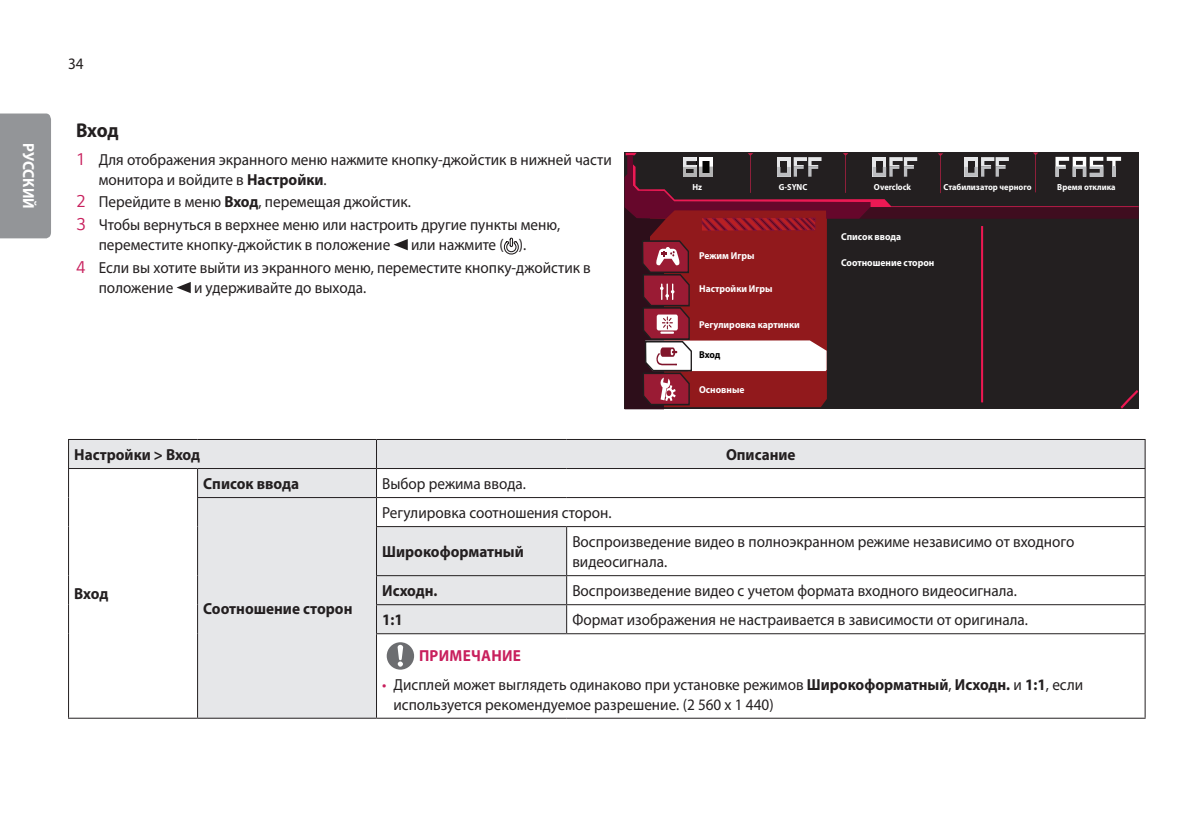
<style>
.page{position:relative;width:1191px;height:840px;background:#fff}
.page>*{position:absolute;margin:0;border:0;box-sizing:border-box;transform-origin:0 0}
.Title3{font:700 20px "Myriad Pro";color:#231f20;scale:.95 1}
.Body{font:16px/20px "Myriad Pro";color:#231f20;scale:.95 1}
.Body_Bold{font:700 16px "Myriad Pro";color:#231f20;scale:.95 1}
.Warning{font:700 16px "Myriad Pro";letter-spacing:.02em;color:#c8205d;scale:.95 1}
.Body_Bold_Center{font:700 16px "Myriad Pro";color:#231f20;scale:.95 1}
.t1{font:700 16px "Myriad Pro";letter-spacing:-.005em;color:#fff;scale:.95 1}
.t2{font:700 10px "Myriad Pro";color:#fff;scale:.95 1}
.t3{font:700 10px "Myriad Pro";color:#000;scale:.95 1}
.t4{font:700 8.8px "Myriad Pro";color:#fff;scale:.95 1}
.s1{font-family:"LG Smart";font-size:18px;color:#c8205d}
.s2{font-weight:700}
.s3{font-family:"LG Smart";color:#c8205d}
</style>
<div class="page">
<div style="left:0;top:113px;width:51px;height:125px;background:#939598"></div>
<svg style="left:393px;top:239px;width:15px;height:11px"></svg>
<svg style="left:504px;top:237px;width:15px;height:17px"></svg>
<svg style="left:176px;top:282px;width:15px;height:11px"></svg>
<svg style="left:624px;top:152px;width:515px;height:258px;background:#4d2a2e"></svg>
<svg style="left:69px;top:439px;width:1075px;height:278px"></svg>
<hr style="left:68px;top:438px;width:130px;height:1px;background:#231f20">
<hr style="left:198px;top:438px;width:178px;height:1px;background:#231f20">
<hr style="left:376px;top:438px;width:190px;height:1px;background:#231f20">
<hr style="left:566px;top:438px;width:579px;height:1px;background:#231f20">
<svg style="left:1144px;top:439px;width:1px;height:87px"></svg>
<hr style="left:1144px;top:634px;width:1px;height:83px;background:#231f20">
<hr style="left:68px;top:717px;width:130px;height:1px;background:#231f20">
<hr style="left:198px;top:717px;width:178px;height:1px;background:#231f20">
<hr style="left:68px;top:467px;width:130px;height:1px;background:#231f20">
<svg style="left:68px;top:439px;width:1px;height:87px"></svg>
<hr style="left:68px;top:526px;width:1px;height:49px;background:#231f20">
<svg style="left:68px;top:575px;width:1px;height:58px"></svg>
<hr style="left:68px;top:633px;width:1px;height:84px;background:#231f20">
<hr style="left:376px;top:467px;width:190px;height:1px;background:#231f20">
<hr style="left:566px;top:467px;width:579px;height:1px;background:#231f20">
<hr style="left:376px;top:497px;width:190px;height:1px;background:#231f20">
<hr style="left:566px;top:497px;width:579px;height:1px;background:#231f20">
<hr style="left:1144px;top:527px;width:1px;height:48px;background:#231f20">
<svg style="left:1144px;top:576px;width:1px;height:57px"></svg>
<hr style="left:566px;top:526px;width:579px;height:1px;background:#231f20">
<hr style="left:566px;top:575px;width:579px;height:1px;background:#231f20">
<hr style="left:566px;top:604px;width:579px;height:1px;background:#231f20">
<hr style="left:376px;top:717px;width:190px;height:1px;background:#231f20">
<hr style="left:566px;top:717px;width:579px;height:1px;background:#231f20">
<hr style="left:198px;top:467px;width:178px;height:1px;background:#231f20">
<hr style="left:197px;top:497px;width:179px;height:1px;background:#231f20">
<svg style="left:197px;top:468px;width:1px;height:58px"></svg>
<svg style="left:376px;top:439px;width:1px;height:87px"></svg>
<hr style="left:197px;top:526px;width:1px;height:49px;background:#231f20">
<svg style="left:197px;top:575px;width:1px;height:58px"></svg>
<hr style="left:197px;top:633px;width:1px;height:84px;background:#231f20">
<hr style="left:376px;top:634px;width:1px;height:83px;background:#231f20">
<hr style="left:376px;top:526px;width:190px;height:1px;background:#231f20">
<hr style="left:376px;top:527px;width:1px;height:48px;background:#231f20">
<hr style="left:566px;top:527px;width:1px;height:48px;background:#231f20">
<hr style="left:376px;top:575px;width:190px;height:1px;background:#231f20">
<hr style="left:376px;top:604px;width:190px;height:1px;background:#231f20">
<svg style="left:376px;top:576px;width:1px;height:57px"></svg>
<svg style="left:566px;top:576px;width:1px;height:57px"></svg>
<hr style="left:376px;top:633px;width:190px;height:1px;background:#231f20">
<hr style="left:566px;top:633px;width:579px;height:1px;background:#231f20">
<svg style="left:387px;top:642px;width:27px;height:27px"></svg>
<p class="t1" style="left:39px;top:143px;width:70px;rotate:90deg">РУССКИЙ</p>
<p class="Body" style="left:68px;top:53px;width:18px">34</p>
<p class="Title3" style="left:76px;top:117px;width:46px">Вход</p>
<p class="Body" style="left:99px;top:149px;width:541px;text-indent:-23px"><span class="s1">1</span> Для отображения экранного меню нажмите кнопку-джойстик в нижней части монитора и войдите в <span class="s2">Настройки</span>.</p>
<p class="Body" style="left:76px;top:192px;width:354px"><span class="s1">2</span> Перейдите в меню <span class="s2">Вход</span>, перемещая джойстик.</p>
<p class="Body" style="left:99px;top:214px;width:487px;text-indent:-23px"><span class="s1">3</span> Чтобы вернуться в верхнее меню или настроить другие пункты меню, переместите кнопку-джойстик в положение</p>
<p class="Body" style="left:411px;top:234px;width:123px">или нажмите ( ).</p>
<p class="Body" style="left:99px;top:257px;width:519px;text-indent:-23px"><span class="s1">4</span> Если вы хотите выйти из экранного меню, переместите кнопку-джойстик в положение</p>
<p class="Body" style="left:194px;top:277px;width:183px">и удерживайте до выхода.</p>
<p class="t4" style="left:692px;top:181px;width:12px">Hz</p>
<p class="t4" style="left:778px;top:181px;width:32px">G-SYNC</p>
<p class="t4" style="left:874px;top:181px;width:41px">Overclock</p>
<p class="t4" style="left:943px;top:181px;width:94px">Стабилизатор черного</p>
<p class="t4" style="left:1057px;top:181px;width:63px">Время отклика</p>
<p class="t2" style="left:699px;top:249px;width:60px">Режим Игры</p>
<p class="t2" style="left:699px;top:282px;width:79px">Настройки Игры</p>
<p class="t2" style="left:699px;top:318px;width:107px">Регулировка картинки</p>
<p class="t3" style="left:699px;top:348px;width:24px">Вход</p>
<p class="t2" style="left:699px;top:382px;width:49px">Основные</p>
<p class="t2" style="left:841px;top:230px;width:65px">Список ввода</p>
<p class="t2" style="left:841px;top:256px;width:100px">Соотношение сторон</p>
<p class="Body_Bold" style="left:74px;top:444px;width:134px">Настройки &gt; Вход</p>
<p class="Body_Bold_Center" style="left:726px;top:444px;width:75px">Описание</p>
<p class="Body_Bold" style="left:74px;top:583px;width:37px">Вход</p>
<p class="Body_Bold" style="left:203px;top:473px;width:102px">Список ввода</p>
<p class="Body" style="left:382px;top:473px;width:153px">Выбор режима ввода.</p>
<p class="Body_Bold" style="left:203px;top:597px;width:159px">Соотношение сторон</p>
<p class="Body" style="left:382px;top:502px;width:243px">Регулировка соотношения сторон.</p>
<p class="Body_Bold" style="left:382px;top:541px;width:151px">Широкоформатный</p>
<p class="Body" style="left:572px;top:531px;width:530px">Воспроизведение видео в полноэкранном режиме независимо от входного видеосигнала.</p>
<p class="Body_Bold" style="left:382px;top:580px;width:60px">Исходн.</p>
<p class="Body" style="left:572px;top:580px;width:469px">Воспроизведение видео с учетом формата входного видеосигнала.</p>
<p class="Body_Bold" style="left:382px;top:609px;width:23px">1:1</p>
<p class="Body" style="left:572px;top:609px;width:481px">Формат изображения не настраивается в зависимости от оригинала.</p>
<p class="Warning" style="left:419px;top:645px;width:109px">ПРИМЕЧАНИЕ</p>
<p class="Body" style="left:393px;top:673px;width:727px;text-indent:-11px"><span class="s3">•</span> Дисплей может выглядеть одинаково при установке режимов <span class="s2">Широкоформатный</span>, <span class="s2">Исходн.</span> и <span class="s2">1:1</span>, если используется рекомендуемое разрешение. (2 560 x 1 440)</p>
</div>
